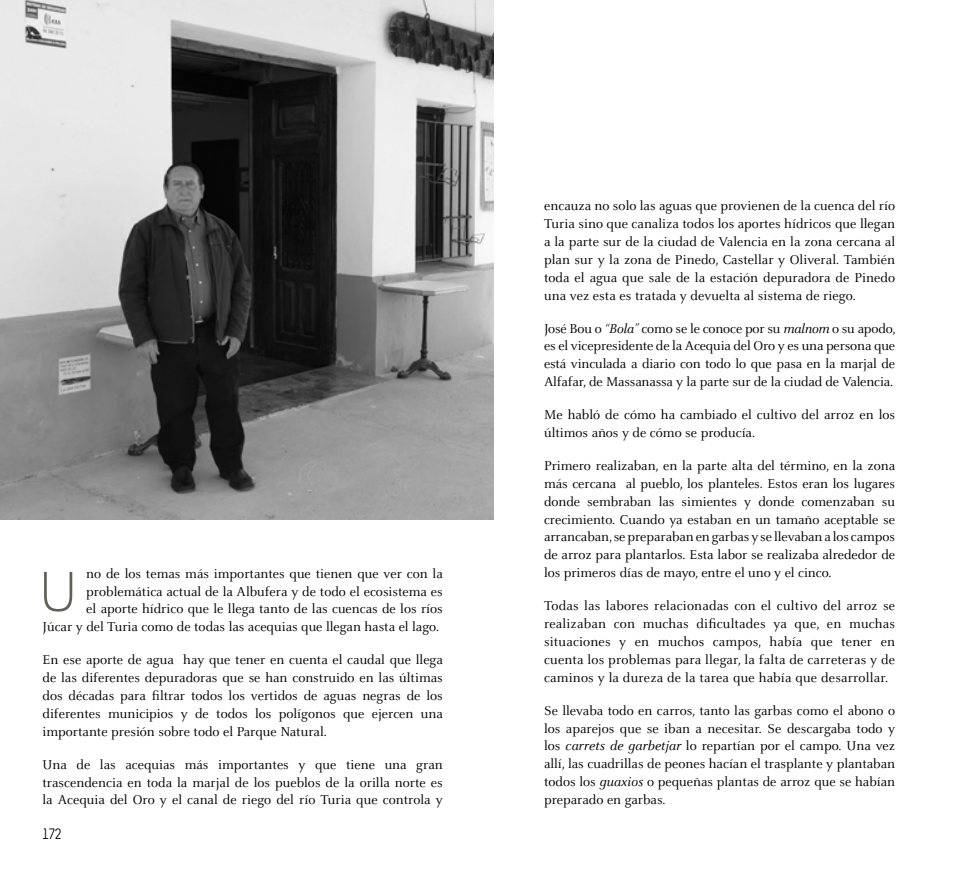
<style>
.page{position:relative;width:975px;height:869px;background:#fff}
.page>*{position:absolute;margin:0;border:0;box-sizing:border-box;transform-origin:0 0}
.t1{font:65px "Eunuverse";color:#60605c}
.t2{font:15px "Melbourne";color:#000}
.t3{font:14.12px/17.9px "Celeste";color:#000;text-align:justify}
.s1{font-style:italic}
</style>
<div class="page">
<img style="left:0;top:0;width:494px;height:519px">
<p class="t3" style="left:43px;top:564px;width:402px;text-align:right">no de los temas más importantes que tienen que ver con la problemática actual de la Albufera y de todo el ecosistema es<br>el aporte hídrico que le llega tanto de las cuencas de los ríos<br>Júcar y del Turia como de todas las acequias que llegan hasta el lago.</p>
<p class="t3" style="left:43px;top:651px;width:402px">En ese aporte de agua hay que tener en cuenta el caudal que llega de las diferentes depuradoras que se han construido en las últimas dos décadas para filtrar todos los vertidos de aguas negras de los diferentes municipios y de todos los polígonos que ejercen una importante presión sobre todo el Parque Natural.</p>
<p class="t3" style="left:43px;top:755px;width:402px">Una de las acequias más importantes y que tiene una gran trascendencia en toda la marjal de los pueblos de la orilla norte es la Acequia del Oro y el canal de riego del río Turia que controla y</p>
<h1 class="t1" style="left:39px;top:558px;width:39px">U</h1>
<p class="t2" style="left:43px;top:825px;width:20px">172</p>
<p class="t3" style="left:544px;top:197px;width:352px">encauza no solo las aguas que provienen de la cuenca del río Turia sino que canaliza todos los aportes hídricos que llegan a la parte sur de la ciudad de Valencia en la zona cercana al plan sur y la zona de Pinedo, Castellar y Oliveral. También toda el agua que sale de la estación depuradora de Pinedo una vez esta es tratada y devuelta al sistema de riego.</p>
<p class="t3" style="left:544px;top:320px;width:353px">José Bou o <span class="s1">“Bola”</span> como se le conoce por su <span class="s1">malnom</span> o su apodo, es el vicepresidente de la Acequia del Oro y es una persona que está vinculada a diario con todo lo que pasa en la marjal de Alfafar, de Massanassa y la parte sur de la ciudad de Valencia.</p>
<p class="t3" style="left:544px;top:406px;width:352px">Me habló de cómo ha cambiado el cultivo del arroz en los últimos años y de cómo se producía.</p>
<p class="t3" style="left:544px;top:457px;width:352px">Primero realizaban, en la parte alta del término, en la zona más cercana al pueblo, los planteles. Estos eran los lugares donde sembraban las simientes y donde comenzaban su crecimiento. Cuando ya estaban en un tamaño aceptable se arrancaban, se preparaban en garbas y se llevaban a los campos de arroz para plantarlos. Esta labor se realizaba alrededor de los primeros días de mayo, entre el uno y el cinco.</p>
<p class="t3" style="left:544px;top:597px;width:352px">Todas las labores relacionadas con el cultivo del arroz se realizaban con muchas dificultades ya que, en muchas situaciones y en muchos campos, había que tener en cuenta los problemas para llegar, la falta de carreteras y de caminos y la dureza de la tarea que había que desarrollar.</p>
<p class="t3" style="left:544px;top:701px;width:352px">Se llevaba todo en carros, tanto las garbas como el abono o los aparejos que se iban a necesitar. Se descargaba todo y los <span class="s1">carrets de garbetjar</span> lo repartían por el campo. Una vez allí, las cuadrillas de peones hacían el trasplante y plantaban todos los <span class="s1">guaxios</span> o pequeñas plantas de arroz que se habían preparado en garbas.</p>
</div>
